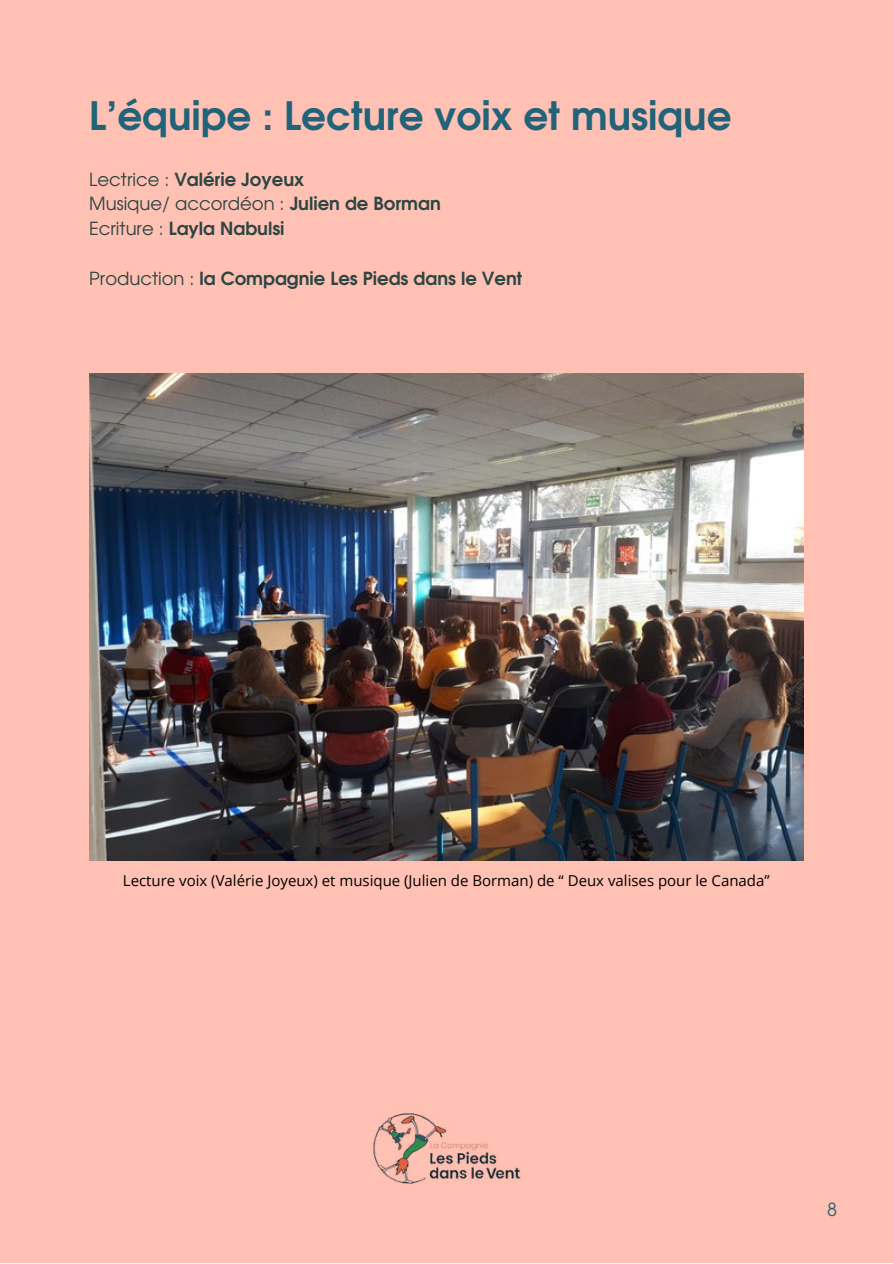
<style>
.page{position:relative;width:893px;height:1264px;background:#fff}
.page>*{position:absolute;margin:0;border:0;box-sizing:border-box;transform-origin:0 0}
.t1{font:700 39px "Te X Gyre Adventor";color:#216378}
.t2{font:700 18px/24.8px "Te X Gyre Adventor";color:#2c4643}
.t3{font:18px "Te X Gyre Adventor";color:#216378}
.t4{font:15px "Open Sans";color:#000}
.s1{font-weight:400}
</style>
<div class="page">
<div style="left:0;top:0;width:892px;height:1262px;background:#ffc1b3"></div>
<img style="left:89px;top:373px;width:714px;height:487px">
<img style="left:373px;top:1113px;width:148px;height:71px">
<h1 class="t1" style="left:89px;top:82px;width:643px">L’équipe : Lecture voix et musique</h1>
<p class="t2" style="left:89px;top:165px;width:353px"><span class="s1">Lectrice :</span> Valérie Joyeux<br><span class="s1">Musique/ accordéon :</span> Julien de Borman<br><span class="s1">Ecriture :</span> Layla Nabulsi</p>
<p class="t2" style="left:89px;top:264px;width:434px"><span class="s1">Production :</span> la Compagnie Les Pieds dans le Vent</p>
<p class="t4" style="left:123px;top:870px;width:648px">Lecture voix (Valérie Joyeux) et musique (Julien de Borman) de “ Deux valises pour le Canada”</p>
<p class="t3" style="left:827px;top:1195px;width:11px">8</p>
</div>
